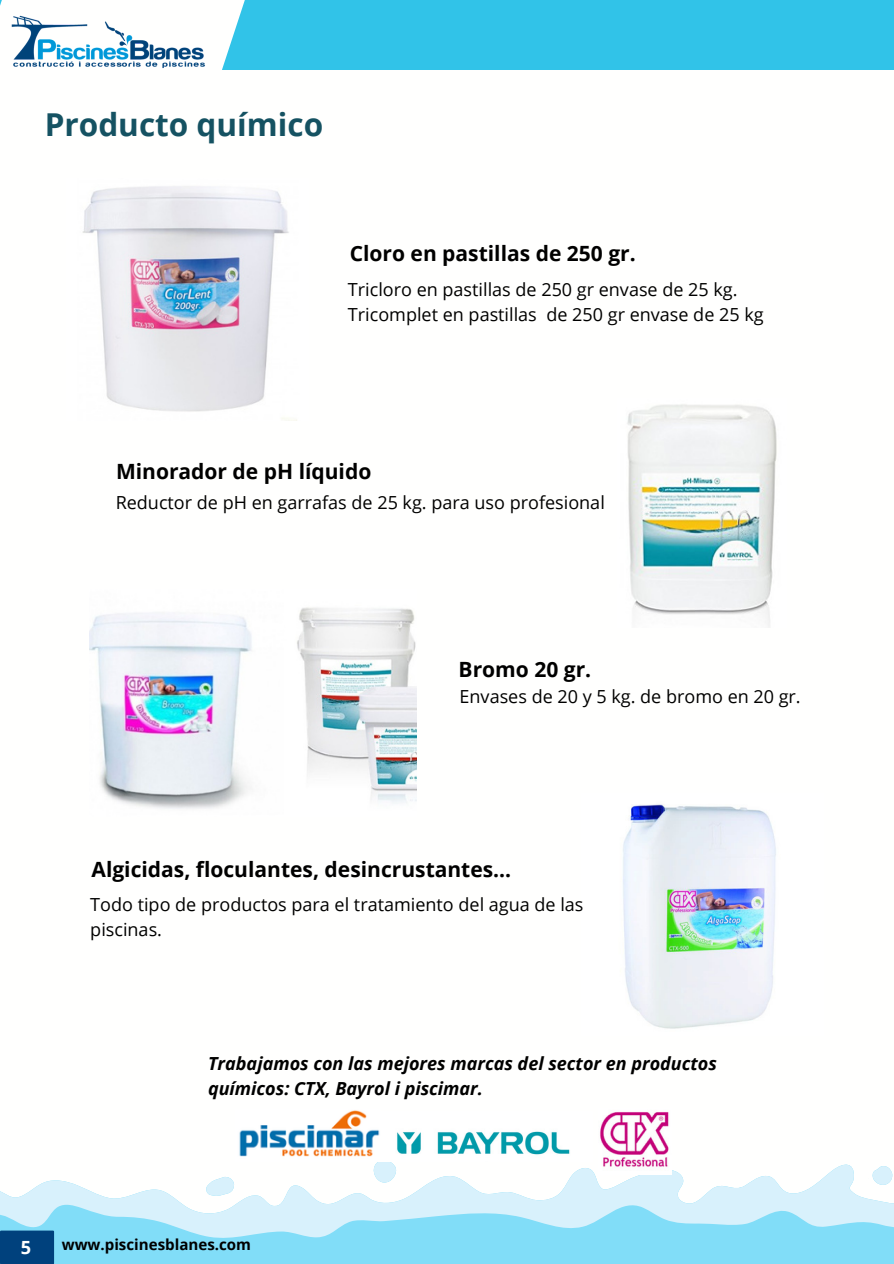
<style>
.page{position:relative;width:894px;height:1264px;background:#fff}
.page>*{position:absolute;margin:0;border:0;box-sizing:border-box;transform-origin:0 0}
.t1{font:700 31.5px "Open Sans";color:#155262}
.t2{font:700 21px "Open Sans";color:#000}
.t3{font:700 18.15px "Open Sans";color:#fff}
.t4{font:18px "Open Sans";color:#000}
.t5{font:italic 700 18px/24.8px "Open Sans";color:#000}
.t6{font:700 15.15px "Open Sans";color:#000}
</style>
<div class="page">
<div style="left:0;top:0;width:893px;height:70px;background:#31c3e8"></div>
<svg style="left:0;top:0;width:245px;height:70px"></svg>
<img style="left:10px;top:13px;width:198px;height:55px">
<img style="left:82px;top:186px;width:215px;height:235px">
<img style="left:89px;top:607px;width:327px;height:202px">
<img style="left:627px;top:404px;width:150px;height:223px">
<img style="left:623px;top:804px;width:153px;height:225px">
<div style="left:54px;top:1240px;width:839px;height:23px;background:#81ddf8"></div>
<svg style="left:0;top:1162px;width:893px;height:78px"></svg>
<svg style="left:867px;top:1165px;width:25px;height:21px"></svg>
<div style="left:0;top:1230px;width:54px;height:33px;background:#00417d"></div>
<img style="left:397px;top:1131px;width:173px;height:24px">
<img style="left:239px;top:1110px;width:141px;height:47px">
<img style="left:598px;top:1112px;width:73px;height:62px">
<p class="t1" style="left:45px;top:103px;width:280px">Producto químico</p>
<p class="t2" style="left:349px;top:239px;width:287px">Cloro en pastillas de 250 gr.</p>
<p class="t4" style="left:348px;top:276px;width:391px">Tricloro en pastillas de 250 gr envase de 25 kg.</p>
<p class="t4" style="left:348px;top:301px;width:417px">Tricomplet en pastillas de 250 gr envase de 25 kg</p>
<p class="t2" style="left:116px;top:456px;width:257px">Minorador de pH líquido</p>
<p class="t4" style="left:116px;top:490px;width:490px">Reductor de pH en garrafas de 25 kg. para uso profesional</p>
<p class="t2" style="left:458px;top:654px;width:134px">Bromo 20 gr.</p>
<p class="t4" style="left:459px;top:684px;width:342px">Envases de 20 y 5 kg. de bromo en 20 gr.</p>
<p class="t2" style="left:91px;top:854px;width:421px">Algicidas, floculantes, desincrustantes...</p>
<p class="t4" style="left:90px;top:891px;width:494px">Todo tipo de productos para el tratamiento del agua de las</p>
<p class="t4" style="left:90px;top:916px;width:73px">piscinas.</p>
<p class="t5" style="left:208px;top:1050px;width:510px">Trabajamos con las mejores marcas del sector en productos químicos: CTX, Bayrol i piscimar.</p>
<p class="t3" style="left:21px;top:1234px;width:12px">5</p>
<p class="t6" style="left:62px;top:1234px;width:191px">www.piscinesblanes.com</p>
</div>
